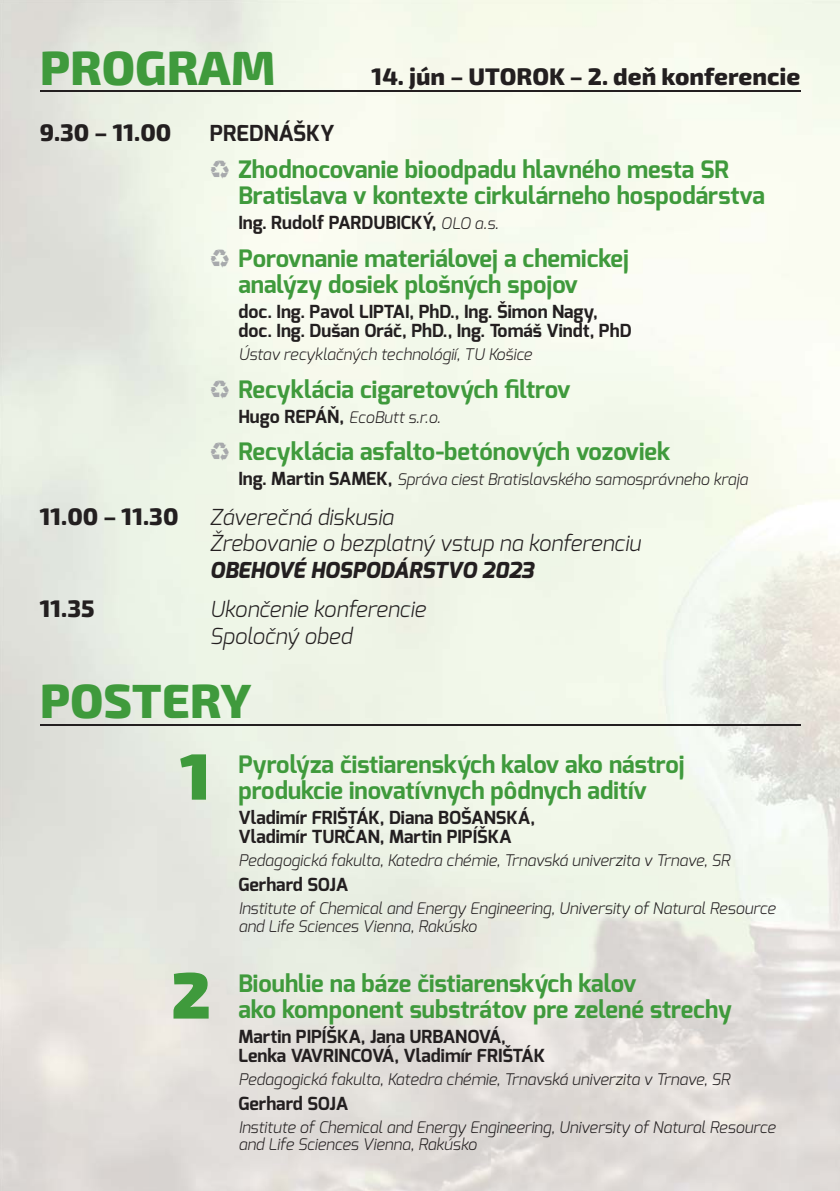
<style>
.page{position:relative;width:840px;height:1191px;background:#fff}
.page>*{position:absolute;margin:0;border:0;box-sizing:border-box;transform-origin:0 0}
.t1{font:900 65.6px "Exo 2";color:#3f9a3c}
.t2{font:800 48px "Exo 2";color:#3f9a3c}
.t3{font:700 24px/26px "Exo";color:#3f9a3c}
.t4{font:800 24px "Exo 2";color:#231f20}
.t5{font:italic 300 22px/26.6px "Exo";color:#231f20}
.t6{font:italic 800 22px "Exo";color:#231f20}
.t7{font:700 22px "Exo";color:#231f20}
.t8{font:700 18px/19.4px "Exo";color:#231f20}
.t9{font:italic 300 16px/17.2px "Exo";color:#231f20}
.s1{font-family:"Recycle";font-weight:400;font-size:18px;color:#a7a9ac}
.s2{font-weight:300;font-style:italic;font-size:16px}
.s3{font-weight:700;font-style:normal;font-size:18px}
</style>
<div class="page">
<img style="left:0;top:0;width:839px;height:1191px">
<hr style="left:40px;top:90px;width:759px;height:1px;background:#231f20">
<hr style="left:40px;top:724px;width:759px;height:1px;background:#231f20">
<h2 class="t2" style="left:40px;top:50px;width:237px">PROGRAM</h2>
<h3 class="t4" style="left:371px;top:68px;width:430px">14. jún – UTOROK – 2. deň konferencie</h3>
<h3 class="t4" style="left:40px;top:124px;width:133px">9.30 – 11.00</h3>
<h3 class="t7" style="left:210px;top:123px;width:126px">PREDNÁŠKY</h3>
<h3 class="t3" style="left:238px;top:158px;width:528px;text-indent:-28px"><span class="s1">C</span> Zhodnocovanie bioodpadu hlavného mesta SR<br>Bratislava v kontexte cirkulárneho hospodárstva</h3>
<p class="t8" style="left:238px;top:214px;width:261px">Ing. Rudolf PARDUBICKÝ, <span class="s2">OLO a.s.</span></p>
<h3 class="t3" style="left:238px;top:247px;width:392px;text-indent:-28px"><span class="s1">C</span> Porovnanie materiálovej a chemickej analýzy dosiek plošných spojov</h3>
<p class="t8" style="left:238px;top:303px;width:394px">doc. Ing. Pavol LIPTAI, PhD., Ing. Šimon Nagy, doc. Ing. Dušan Oráč, PhD., Ing. Tomáš Vindt, PhD</p>
<p class="t9" style="left:238px;top:347px;width:295px">Ústav recyklačných technológií, TU Košice</p>
<h3 class="t3" style="left:210px;top:377px;width:362px"><span class="s1">C</span> Recyklácia cigaretových filtrov</h3>
<p class="t9" style="left:238px;top:409px;width:203px"><span class="s3">Hugo REPÁŇ,</span> EcoButt s.r.o.</p>
<h3 class="t3" style="left:210px;top:440px;width:462px"><span class="s1">C</span> Recyklácia asfalto-betónových vozoviek</h3>
<p class="t9" style="left:238px;top:472px;width:511px"><span class="s3">Ing. Martin SAMEK,</span> Správa ciest Bratislavského samosprávneho kraja</p>
<h3 class="t4" style="left:40px;top:507px;width:140px">11.00 – 11.30</h3>
<h3 class="t5" style="left:210px;top:505px;width:432px">Záverečná diskusia<br>Žrebovanie o bezplatný vstup na konferenciu</h3>
<h3 class="t6" style="left:210px;top:559px;width:325px">OBEHOVÉ HOSPODÁRSTVO 2023</h3>
<h3 class="t4" style="left:40px;top:600px;width:56px">11.35</h3>
<h3 class="t5" style="left:210px;top:597px;width:217px">Ukončenie konferencie<br>Spoločný obed</h3>
<h2 class="t2" style="left:40px;top:684px;width:213px">POSTERY</h2>
<h3 class="t3" style="left:238px;top:752px;width:447px">Pyrolýza čistiarenských kalov ako nástroj produkcie inovatívnych pôdnych aditív</h3>
<p class="t8" style="left:238px;top:808px;width:298px">Vladimír FRIŠTÁK, Diana BOŠANSKÁ,<br>Vladimír TURČAN, Martin PIPÍŠKA</p>
<p class="t9" style="left:238px;top:853px;width:493px">Pedagogická fakulta, Katedra chémie, Trnavská univerzita v Trnave, SR</p>
<p class="t8" style="left:238px;top:876px;width:111px">Gerhard SOJA</p>
<p class="t9" style="left:238px;top:901px;width:538px">Institute of Chemical and Energy Engineering, University of Natural Resource and Life Sciences Vienna, Rakúsko</p>
<h3 class="t3" style="left:238px;top:971px;width:495px">Biouhlie na báze čistiarenských kalov<br>ako komponent substrátov pre zelené strechy</h3>
<p class="t8" style="left:238px;top:1027px;width:308px">Martin PIPÍŠKA, Jana URBANOVÁ,<br>Lenka VAVRINCOVÁ, Vladimír FRIŠTÁK</p>
<p class="t9" style="left:238px;top:1071px;width:493px">Pedagogická fakulta, Katedra chémie, Trnavská univerzita v Trnave, SR</p>
<p class="t8" style="left:238px;top:1095px;width:111px">Gerhard SOJA</p>
<p class="t9" style="left:238px;top:1119px;width:538px">Institute of Chemical and Energy Engineering, University of Natural Resource and Life Sciences Vienna, Rakúsko</p>
<h1 class="t1" style="left:180px;top:753px;width:32px">1</h1>
<h1 class="t1" style="left:171px;top:971px;width:41px">2</h1>
</div>
